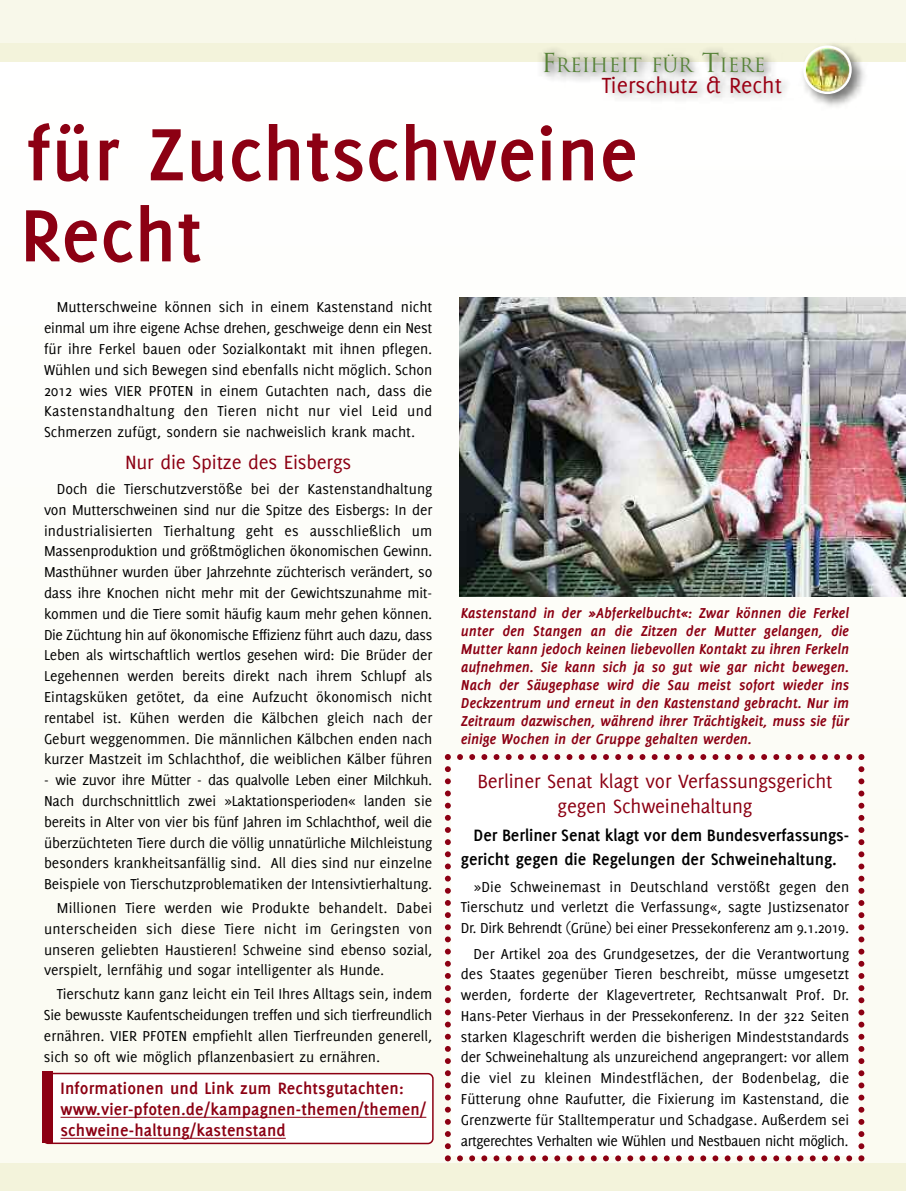
<style>
.page{position:relative;width:906px;height:1191px;background:#fff}
.page>*{position:absolute;margin:0;border:0;box-sizing:border-box;transform-origin:0 0}
.t1{font:700 81px/81px "Delicious";letter-spacing:.01em;color:#8c0013}
.t2{font:24px "Delicious";color:#9b0014}
.t3{font:21px/25.5px "Delicious";letter-spacing:-.01em;color:#8c0013;text-align:center}
.t4{font:19.2px "Trajan";color:#568237}
.t5{font:700 18px/21px "Delicious";letter-spacing:.01em;color:#8c0013}
.t6{font:700 18px/23.7px "Delicious";letter-spacing:-.005em;color:#000}
.t7{font:15.75px/20.9px "Delicious";color:#000;text-align:justify}
.t8{font:italic 700 15.75px/18px "Delicious";letter-spacing:-.01em;color:#8c0013;text-align:justify}
.s1{font-size:25.5px}
</style>
<div class="page">
<div style="left:0;top:55px;width:906px;height:1135px;background:#fdfdf8"></div>
<img style="left:459px;top:297px;width:447px;height:299px">
<div style="left:0;top:1163px;width:906px;height:28px;background:#f3f3db"></div>
<div style="left:0;top:0;width:906px;height:44px;background:#f8f8ea"></div>
<div style="left:0;top:43px;width:906px;height:18px;background:#f3f3db"></div>
<img style="left:820px;top:44px;width:51px;height:62px">
<img style="left:820px;top:45px;width:31px;height:49px">
<img style="left:495px;top:47px;width:325px;height:60px">
<svg style="left:42px;top:1072px;width:392px;height:72px"></svg>
<div style="left:43px;top:1071px;width:10px;height:72px;background:#8c0013"></div>
<hr style="left:61px;top:1117px;width:365px;height:1px;background:#8c0013">
<hr style="left:61px;top:1138px;width:225px;height:1px;background:#8c0013">
<svg style="left:445px;top:754px;width:419px;height:407px"></svg>
<p class="t4" style="left:541px;top:54px;width:226px"><span class="s1">F</span>REIHEIT FÜR <span class="s1">T</span>IERE</p>
<h2 class="t2" style="left:602px;top:76px;width:182px">Tierschutz &amp; Recht</h2>
<h1 class="t1" style="left:20px;top:119px;width:619px">für Zuchtschweine<br>Recht</h1>
<p class="t7" style="left:44px;top:298px;width:390px;text-indent:13px">Mutterschweine können sich in einem Kastenstand nicht einmal um ihre eigene Achse drehen, geschweige denn ein Nest für ihre Ferkel bauen oder Sozialkontakt mit ihnen pflegen.<br>Wühlen und sich Bewegen sind ebenfalls nicht möglich. Schon 2012 wies VIER PFOTEN in einem Gutachten nach, dass die Kastenstandhaltung den Tieren nicht nur viel Leid und Schmerzen zufügt, sondern sie nachweislich krank macht.</p>
<h3 class="t3" style="left:125px;top:450px;width:228px">Nur die Spitze des Eisbergs</h3>
<p class="t7" style="left:44px;top:479px;width:390px;text-indent:13px">Doch die Tierschutzverstöße bei der Kastenstandhaltung von Mutterschweinen sind nur die Spitze des Eisbergs: In der industrialisierten Tierhaltung geht es ausschließlich um Massenproduktion und größtmöglichen ökonomischen Gewinn.<br>Masthühner wurden über Jahrzehnte züchterisch verändert, so dass ihre Knochen nicht mehr mit der Gewichtszunahme mit&shy;kommen und die Tiere somit häufig kaum mehr gehen können.<br>Die Züchtung hin auf ökonomische Effizienz führt auch dazu, dass Leben als wirtschaftlich wertlos gesehen wird: Die Brüder der Legehennen werden bereits direkt nach ihrem Schlupf als Eintagsküken getötet, da eine Aufzucht ökonomisch nicht rentabel ist. Kühen werden die Kälbchen gleich nach der Geburt weggenommen. Die männlichen Kälbchen enden nach kurzer Mastzeit im Schlachthof, die weiblichen Kälber führen</p>
<p class="t7" style="left:44px;top:770px;width:390px">- wie zuvor ihre Mütter - das qualvolle Leben einer Milchkuh.<br>Nach durchschnittlich zwei »Laktationsperioden« landen sie bereits in Alter von vier bis fünf Jahren im Schlachthof, weil die überzüchteten Tiere durch die völlig unnatürliche Milchleistung besonders krankheitsanfällig sind. All dies sind nur einzelne Beispiele von Tierschutzproblematiken der Intensivtierhaltung.</p>
<p class="t7" style="left:44px;top:898px;width:390px;text-indent:13px">Millionen Tiere werden wie Produkte behandelt. Dabei unterscheiden sich diese Tiere nicht im Geringsten von unseren geliebten Haustieren! Schweine sind ebenso sozial, verspielt, lernfähig und sogar intelligenter als Hunde.</p>
<p class="t7" style="left:44px;top:984px;width:390px;text-indent:13px">Tierschutz kann ganz leicht ein Teil Ihres Alltags sein, indem Sie bewusste Kaufentscheidungen treffen und sich tierfreundlich ernähren. VIER PFOTEN empfiehlt allen Tierfreunden generell, sich so oft wie möglich pflanzenbasiert zu ernähren.</p>
<p class="t5" style="left:61px;top:1078px;width:367px">Informationen und Link zum Rechtsgutachten: www.vier-pfoten.de/kampagnen-themen/themen/ schweine-haltung/kastenstand</p>
<p class="t8" style="left:461px;top:604px;width:390px">Kastenstand in der »Abferkelbucht«: Zwar können die Ferkel unter den Stangen an die Zitzen der Mutter gelangen, die Mutter kann jedoch keinen liebevollen Kontakt zu ihren Ferkeln aufnehmen. Sie kann sich ja so gut wie gar nicht bewegen.<br>Nach der Säugephase wird die Sau meist sofort wieder ins Deckzentrum und erneut in den Kastenstand gebracht. Nur im Zeitraum dazwischen, während ihrer Trächtigkeit, muss sie für einige Wochen in der Gruppe gehalten werden.</p>
<h3 class="t3" style="left:477px;top:769px;width:356px">Berliner Senat klagt vor Verfassungsgericht gegen Schweinehaltung</h3>
<p class="t6" style="left:461px;top:824px;width:390px;text-indent:13px">Der Berliner Senat klagt vor dem Bundesverfassungs&shy;gericht gegen die Regelungen der Schweinehaltung.</p>
<p class="t7" style="left:461px;top:877px;width:390px;text-indent:13px">»Die Schweinemast in Deutschland verstößt gegen den Tierschutz und verletzt die Verfassung«, sagte Justizsenator Dr. Dirk Behrendt (Grüne) bei einer Pressekonferenz am 9.1.2019.</p>
<p class="t7" style="left:461px;top:944px;width:390px;text-indent:13px">Der Artikel 20a des Grundgesetzes, der die Verantwortung des Staates gegenüber Tieren beschreibt, müsse umgesetzt werden, forderte der Klagevertreter, Rechtsanwalt Prof. Dr.<br>Hans-Peter Vierhaus in der Pressekonferenz. In der 322 Seiten starken Klageschrift werden die bisherigen Mindeststandards der Schweinehaltung als unzureichend angeprangert: vor allem die viel zu kleinen Mindestflächen, der Bodenbelag, die Fütterung ohne Raufutter, die Fixierung im Kastenstand, die Grenzwerte für Stalltemperatur und Schadgase. Außerdem sei artgerechtes Verhalten wie Wühlen und Nestbauen nicht möglich.</p>
</div>
